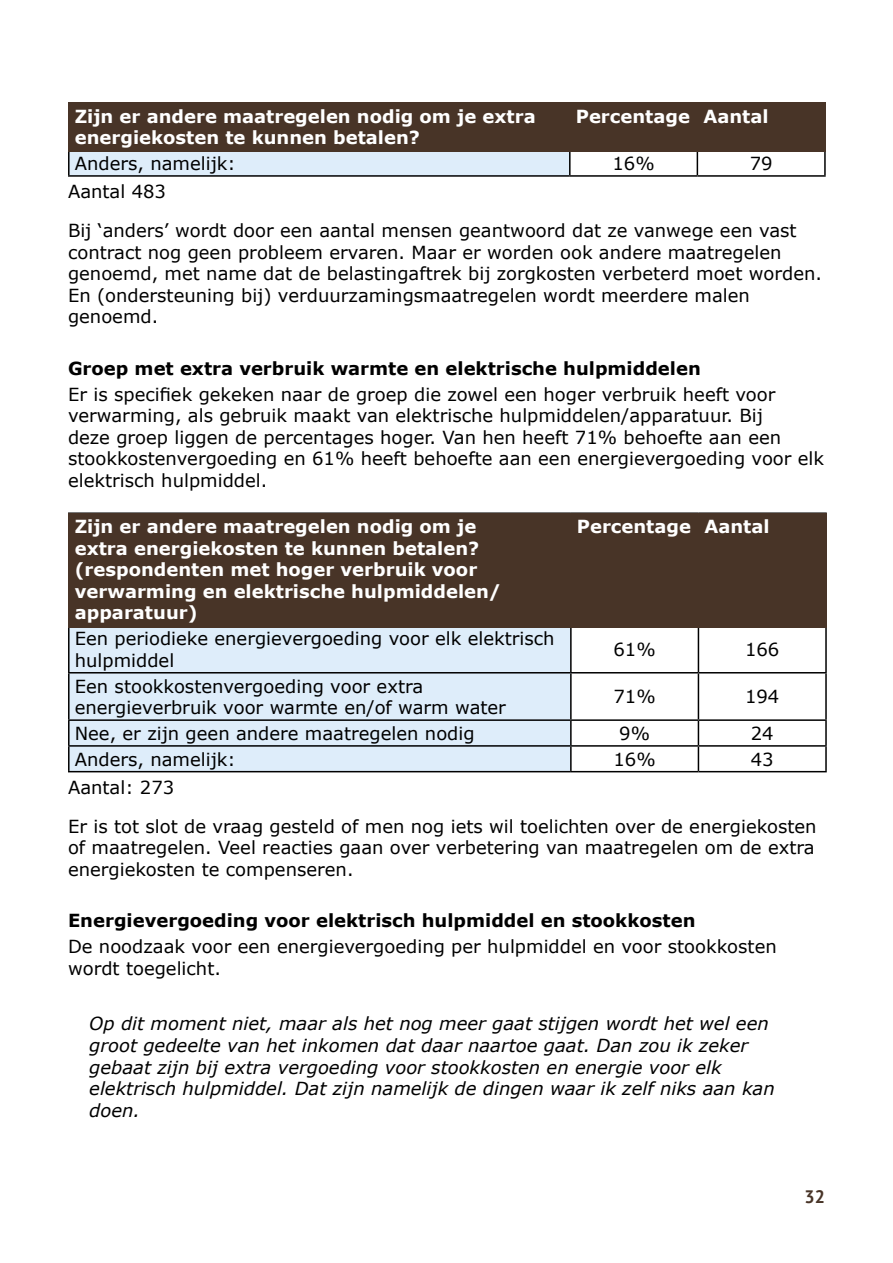
<style>
.page{position:relative;width:893px;height:1263px;background:#fff}
.page>*{position:absolute;margin:0;border:0;box-sizing:border-box;transform-origin:0 0}
.Paragraaf{font:18px/21.6px "Verdana";color:#000}
.Tabelkop{font:700 18px/21.6px "Verdana";color:#fff}
.Citaat{font:italic 18px/21.6px "Verdana";color:#000}
.Kop_3{font:700 18px "Verdana";color:#000}
.Cel_2{font:18px "Verdana";color:#000}
.t1{font:700 18px "PT Sans";color:#483427}
</style>
<div class="page">
<div style="left:70px;top:152px;width:499px;height:23px;background:#deedfa"></div>
<hr style="left:697px;top:102px;width:129px;height:2px;background:#000">
<hr style="left:824px;top:104px;width:2px;height:45px;background:#000">
<hr style="left:68px;top:151px;width:2px;height:24px;background:#000">
<hr style="left:569px;top:151px;width:2px;height:24px;background:#000">
<hr style="left:697px;top:149px;width:129px;height:2px;background:#000">
<svg style="left:697px;top:152px;width:1px;height:23px"></svg>
<hr style="left:824px;top:151px;width:2px;height:24px;background:#000">
<hr style="left:68px;top:175px;width:502px;height:2px;background:#000">
<hr style="left:570px;top:175px;width:127px;height:2px;background:#000">
<hr style="left:697px;top:175px;width:129px;height:2px;background:#000">
<div style="left:68px;top:102px;width:502px;height:50px;background:#483427"></div>
<div style="left:569px;top:102px;width:129px;height:50px;background:#483427"></div>
<div style="left:697px;top:102px;width:128px;height:50px;background:#483427"></div>
<div style="left:70px;top:627px;width:500px;height:144px;background:#deedfa"></div>
<hr style="left:68px;top:512px;width:503px;height:2px;background:#000">
<hr style="left:571px;top:512px;width:127px;height:2px;background:#000">
<hr style="left:698px;top:512px;width:129px;height:2px;background:#000">
<hr style="left:825px;top:514px;width:2px;height:111px;background:#000">
<hr style="left:68px;top:626px;width:2px;height:46px;background:#000">
<hr style="left:570px;top:626px;width:2px;height:46px;background:#000">
<hr style="left:698px;top:625px;width:129px;height:1px;background:#000">
<hr style="left:698px;top:626px;width:1px;height:46px;background:#000">
<hr style="left:825px;top:626px;width:2px;height:46px;background:#000">
<hr style="left:68px;top:672px;width:503px;height:1px;background:#000">
<hr style="left:68px;top:673px;width:2px;height:46px;background:#000">
<hr style="left:571px;top:672px;width:127px;height:1px;background:#000">
<hr style="left:570px;top:673px;width:2px;height:46px;background:#000">
<hr style="left:698px;top:672px;width:129px;height:1px;background:#000">
<hr style="left:698px;top:673px;width:1px;height:46px;background:#000">
<hr style="left:825px;top:673px;width:2px;height:46px;background:#000">
<hr style="left:68px;top:719px;width:503px;height:2px;background:#000">
<hr style="left:68px;top:721px;width:2px;height:24px;background:#000">
<hr style="left:571px;top:719px;width:127px;height:2px;background:#000">
<hr style="left:570px;top:721px;width:2px;height:24px;background:#000">
<hr style="left:698px;top:719px;width:129px;height:2px;background:#000">
<hr style="left:825px;top:721px;width:2px;height:24px;background:#000">
<hr style="left:68px;top:745px;width:503px;height:2px;background:#000">
<hr style="left:68px;top:747px;width:2px;height:24px;background:#000">
<hr style="left:571px;top:745px;width:127px;height:2px;background:#000">
<hr style="left:570px;top:747px;width:2px;height:24px;background:#000">
<hr style="left:698px;top:745px;width:129px;height:2px;background:#000">
<svg style="left:698px;top:721px;width:1px;height:50px"></svg>
<hr style="left:825px;top:747px;width:2px;height:24px;background:#000">
<hr style="left:68px;top:771px;width:503px;height:1px;background:#000">
<hr style="left:571px;top:771px;width:127px;height:1px;background:#000">
<hr style="left:698px;top:771px;width:129px;height:1px;background:#000">
<div style="left:68px;top:513px;width:503px;height:114px;background:#483427"></div>
<div style="left:570px;top:513px;width:129px;height:114px;background:#483427"></div>
<div style="left:698px;top:513px;width:128px;height:114px;background:#483427"></div>
<p class="Tabelkop" style="left:75px;top:105px;width:462px">Zijn er andere maatregelen nodig om je extra energiekosten te kunnen betalen?</p>
<p class="Tabelkop" style="left:576px;top:105px;width:116px">Percentage</p>
<p class="Tabelkop" style="left:703px;top:105px;width:67px">Aantal</p>
<p class="Paragraaf" style="left:75px;top:152px;width:162px">Anders, namelijk:</p>
<p class="Cel_2" style="left:612px;top:151px;width:44px">16%</p>
<p class="Cel_2" style="left:750px;top:151px;width:24px">79</p>
<p class="Paragraaf" style="left:68px;top:181px;width:100px">Aantal 483</p>
<p class="Paragraaf" style="left:68px;top:219px;width:755px">Bij ‘anders’ wordt door een aantal mensen geantwoord dat ze vanwege een vast contract nog geen probleem ervaren. Maar er worden ook andere maatregelen genoemd, met name dat de belastingaftrek bij zorgkosten verbeterd moet worden.<br>En (ondersteuning bij) verduurzamingsmaatregelen wordt meerdere malen genoemd.</p>
<h3 class="Kop_3" style="left:68px;top:355px;width:634px">Groep met extra verbruik warmte en elektrische hulpmiddelen</h3>
<p class="Paragraaf" style="left:68px;top:383px;width:758px">Er is specifiek gekeken naar de groep die zowel een hoger verbruik heeft voor verwarming, als gebruik maakt van elektrische hulpmiddelen/apparatuur. Bij<br>deze groep liggen de percentages hoger. Van hen heeft 71% behoefte aan een stookkostenvergoeding en 61% heeft behoefte aan een energievergoeding voor elk elektrisch hulpmiddel.</p>
<p class="Tabelkop" style="left:75px;top:515px;width:428px">Zijn er andere maatregelen nodig om je extra energiekosten te kunnen betalen? (respondenten met hoger verbruik voor verwarming en elektrische hulpmiddelen/ apparatuur)</p>
<p class="Tabelkop" style="left:577px;top:515px;width:116px">Percentage</p>
<p class="Tabelkop" style="left:704px;top:515px;width:67px">Aantal</p>
<p class="Paragraaf" style="left:75px;top:628px;width:481px">Een periodieke energievergoeding voor elk elektrisch hulpmiddel</p>
<p class="Cel_2" style="left:613px;top:637px;width:44px">61%</p>
<p class="Cel_2" style="left:745px;top:637px;width:36px">166</p>
<p class="Paragraaf" style="left:75px;top:675px;width:433px">Een stookkostenvergoeding voor extra energieverbruik voor warmte en/of warm water</p>
<p class="Cel_2" style="left:613px;top:684px;width:44px">71%</p>
<p class="Cel_2" style="left:745px;top:684px;width:36px">194</p>
<p class="Paragraaf" style="left:75px;top:722px;width:401px">Nee, er zijn geen andere maatregelen nodig</p>
<p class="Cel_2" style="left:619px;top:721px;width:32px">9%</p>
<p class="Cel_2" style="left:751px;top:721px;width:24px">24</p>
<p class="Paragraaf" style="left:75px;top:748px;width:162px">Anders, namelijk:</p>
<p class="Cel_2" style="left:613px;top:747px;width:44px">16%</p>
<p class="Cel_2" style="left:751px;top:747px;width:24px">43</p>
<p class="Paragraaf" style="left:68px;top:776px;width:108px">Aantal: 273</p>
<p class="Paragraaf" style="left:68px;top:815px;width:750px;text-align:justify">Er is tot slot de vraag gesteld of men nog iets wil toelichten over de energiekosten of maatregelen. Veel reacties gaan over verbetering van maatregelen om de extra energiekosten te compenseren.</p>
<h3 class="Kop_3" style="left:68px;top:908px;width:629px">Energievergoeding voor elektrisch hulpmiddel en stookkosten</h3>
<p class="Paragraaf" style="left:68px;top:935px;width:710px">De noodzaak voor een energievergoeding per hulpmiddel en voor stookkosten wordt toegelicht.</p>
<p class="Citaat" style="left:89px;top:1013px;width:687px">Op dit moment niet, maar als het nog meer gaat stijgen wordt het wel een groot gedeelte van het inkomen dat daar naartoe gaat. Dan zou ik zeker gebaat zijn bij extra vergoeding voor stookkosten en energie voor elk elektrisch hulpmiddel. Dat zijn namelijk de dingen waar ik zelf niks aan kan doen.</p>
<p class="t1" style="left:804px;top:1185px;width:22px">32</p>
</div>
